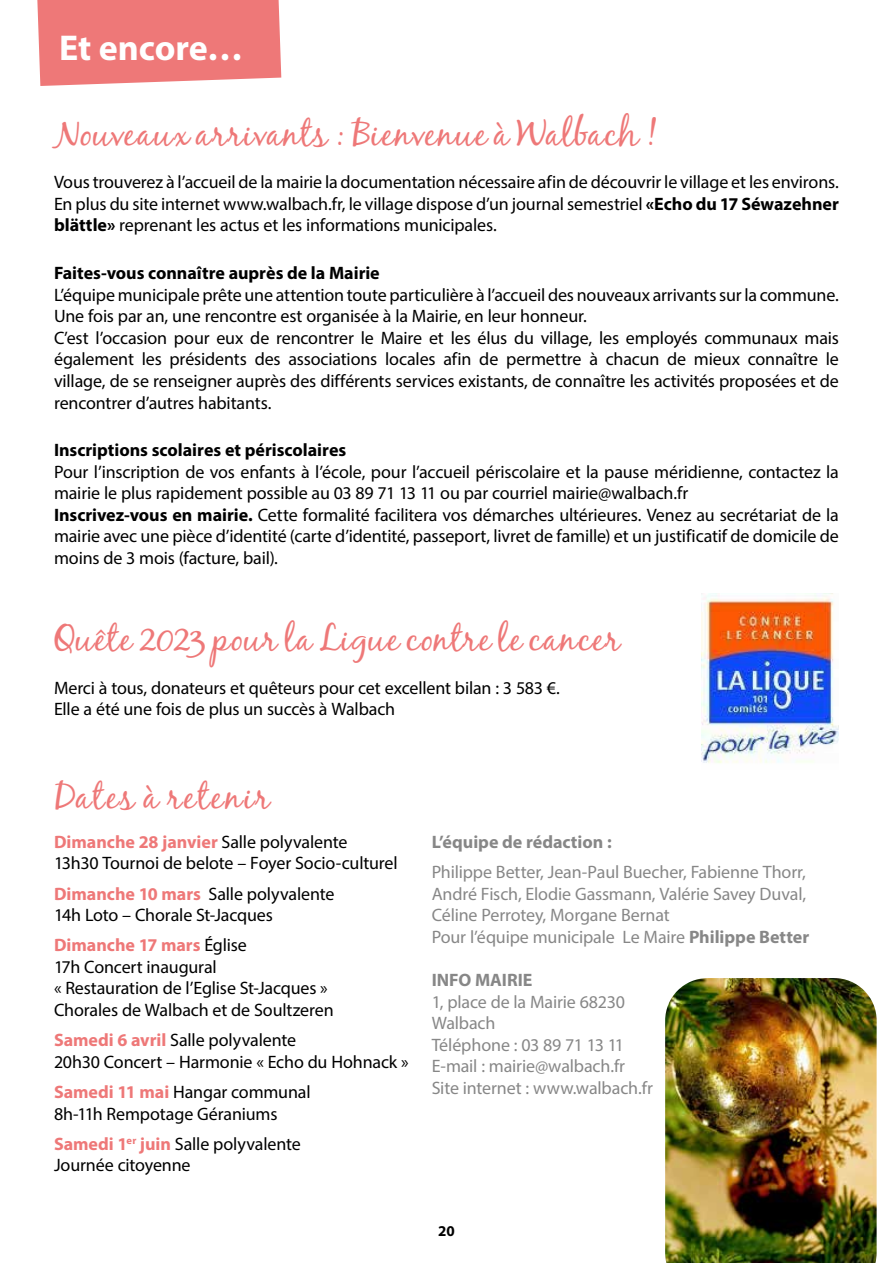
<style>
.page{position:relative;width:893px;height:1263px;background:#fff}
.page>*{position:absolute;margin:0;border:0;box-sizing:border-box;transform-origin:0 0}
.t1{font:36px "Black Jack";letter-spacing:.04em;color:#ee7878}
.t2{font:36px "Black Jack";letter-spacing:.065em;color:#ee7878}
.t3{font:700 36px "Myriad Pro";letter-spacing:-.005em;color:#fff}
.t4{font:18px/21.6px "Myriad Pro";letter-spacing:-.01em;color:#000}
.t5{font:18px/21.6px "Myriad Pro";letter-spacing:-.01em;color:#878787}
.t6{font:700 18px "Myriad Pro";color:#000}
.t7{font:700 18px "Myriad Pro";color:#878787}
.t8{font:700 15px "Myriad Pro";color:#000}
.s1{font-weight:700}
.s2{font-weight:700;color:#ee7878}
</style>
<div class="page">
<div style="left:37px;top:0;width:244px;height:86px;background:#ee7878"></div>
<img style="left:702px;top:594px;width:137px;height:170px">
<img style="left:665px;top:978px;width:212px;height:285px">
<h1 class="t3" style="left:59px;top:24px;width:186px">Et encore…</h1>
<h1 class="t1" style="left:54px;top:112px;width:604px">Nouveaux arrivants : Bienvenue à Walbach !</h1>
<p class="t4" style="left:54px;top:171px;width:786px;text-align:justify">Vous trouverez à l’accueil de la mairie la documentation nécessaire afin de découvrir le village et les environs.<br>En plus du site internet www.walbach.fr, le village dispose d’un journal semestriel <span class="s1">«Echo du 17 Séwazehner blättle»</span> reprenant les actus et les informations municipales.</p>
<p class="t6" style="left:54px;top:261px;width:327px">Faites-vous connaître auprès de la Mairie</p>
<p class="t4" style="left:54px;top:283px;width:786px">L’équipe municipale prête une attention toute particulière à l’accueil des nouveaux arrivants sur la commune.<br>Une fois par an, une rencontre est organisée à la Mairie, en leur honneur.<br>C’est l’occasion pour eux de rencontrer le Maire et les élus du village, les employés communaux mais également les présidents des associations locales afin de permettre à chacun de mieux connaître le village, de se renseigner auprès des différents services existants, de connaître les activités proposées et de rencontrer d’autres habitants.</p>
<p class="t6" style="left:54px;top:438px;width:294px">Inscriptions scolaires et périscolaires</p>
<p class="t4" style="left:54px;top:460px;width:786px">Pour l’inscription de vos enfants à l’école, pour l’accueil périscolaire et la pause méridienne, contactez la mairie le plus rapidement possible au 03 89 71 13 11 ou par courriel mairie@walbach.fr<br><span class="s1">Inscrivez-vous en mairie.</span> Cette formalité facilitera vos démarches ultérieures. Venez au secrétariat de la mairie avec une pièce d’identité (carte d’identité, passeport, livret de famille) et un justificatif de domicile de moins de 3 mois (facture, bail).</p>
<h1 class="t1" style="left:54px;top:617px;width:568px">Quête 2023 pour la Ligue contre le cancer</h1>
<p class="t4" style="left:54px;top:676px;width:507px">Merci à tous, donateurs et quêteurs pour cet excellent bilan : 3 583 €.<br>Elle a été une fois de plus un succès à Walbach</p>
<h1 class="t2" style="left:54px;top:774px;width:217px">Dates à retenir</h1>
<p class="t4" style="left:54px;top:831px;width:345px"><span class="s2">Dimanche 28 janvier</span> Salle polyvalente<br>13h30 Tournoi de belote – Foyer Socio-culturel</p>
<p class="t4" style="left:54px;top:882px;width:282px"><span class="s2">Dimanche 10 mars</span> Salle polyvalente<br>14h Loto – Chorale St-Jacques</p>
<p class="t4" style="left:54px;top:934px;width:281px"><span class="s2">Dimanche 17 mars</span> Église<br>17h Concert inaugural<br>« Restauration de l’Eglise St-Jacques »<br>Chorales de Walbach et de Soultzeren</p>
<p class="t4" style="left:54px;top:1029px;width:356px"><span class="s2">Samedi 6 avril</span> Salle polyvalente<br>20h30 Concert – Harmonie « Echo du Hohnack »</p>
<p class="t4" style="left:54px;top:1081px;width:258px"><span class="s2">Samedi 11 mai</span> Hangar communal<br>8h-11h Rempotage Géraniums</p>
<p class="t4" style="left:54px;top:1132px;width:248px"><span class="s2">Samedi 1</span><sup>er</sup> <span class="s2">juin</span> Salle polyvalente<br>Journée citoyenne</p>
<p class="t7" style="left:432px;top:830px;width:182px">L’équipe de rédaction :</p>
<p class="t5" style="left:432px;top:861px;width:379px">Philippe Better, Jean-Paul Buecher, Fabienne Thorr, André Fisch, Elodie Gassmann, Valérie Savey Duval, Céline Perrotey, Morgane Bernat<br>Pour l’équipe municipale Le Maire <span class="s1">Philippe Better</span></p>
<p class="t7" style="left:432px;top:968px;width:102px">INFO MAIRIE</p>
<p class="t5" style="left:432px;top:990px;width:223px">1, place de la Mairie 68230<br>Walbach<br>Téléphone : 03 89 71 13 11<br>E-mail : mairie@walbach.fr<br>Site internet : www.walbach.fr</p>
<p class="t8" style="left:438px;top:1221px;width:18px">20</p>
</div>
